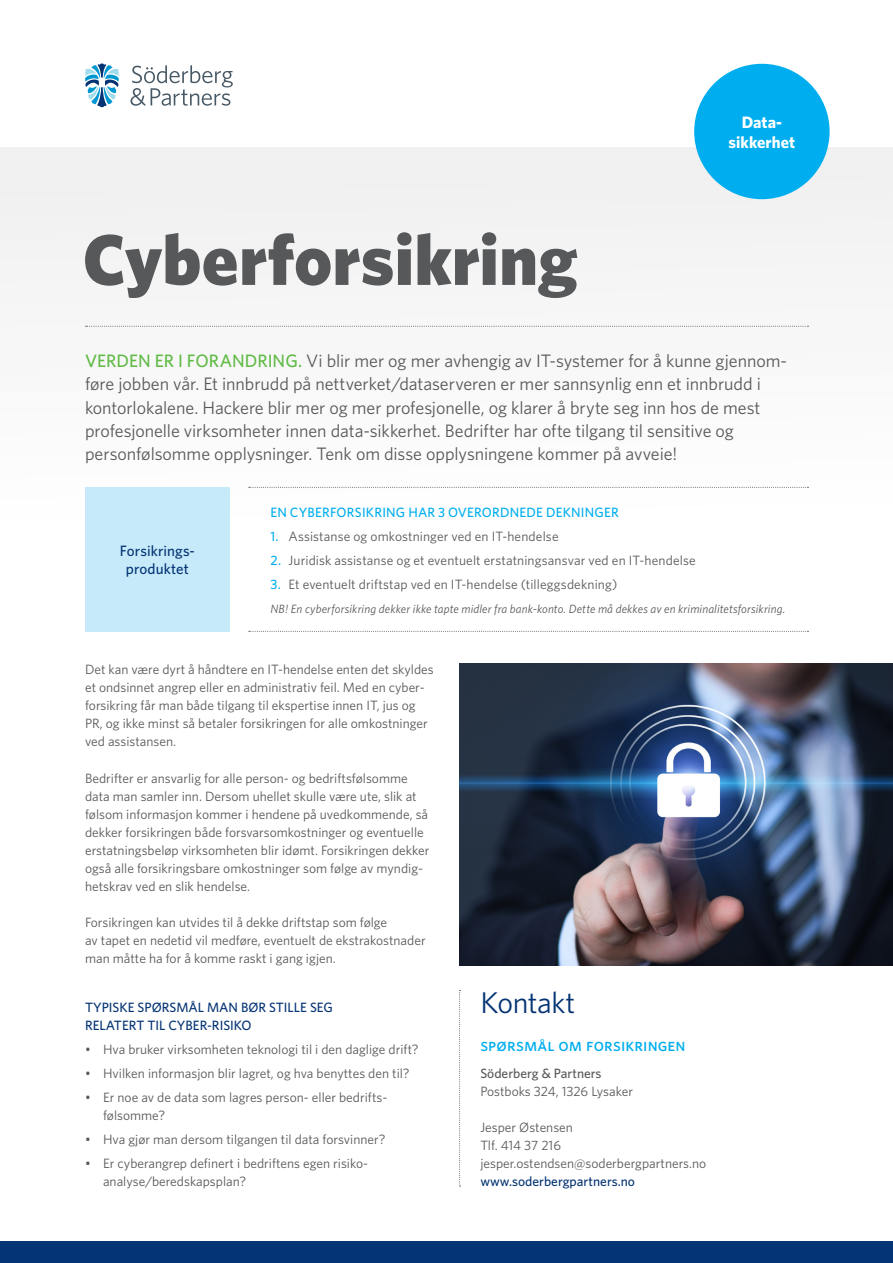
<style>
.page{position:relative;width:893px;height:1263px;background:#fff}
.page>*{position:absolute;margin:0;border:0;box-sizing:border-box;transform-origin:0 0}
.t1{font:900 72px "Whitney";letter-spacing:.005em;color:#57585a}
.t2{font:30px "Whitney";letter-spacing:-.015em;color:#053474}
.t3{font:18px/23.2px "Whitney";letter-spacing:-.005em;color:#57585a}
.t4{font:500 18px "Whitney";letter-spacing:.005em;color:#00aeef}
.t5{font:700 16.5px "Whitney";color:#fff}
.t6{font:500 15px/18px "Whitney";color:#053474;text-align:center}
.t7{font:13.5px/18px "Whitney";color:#57585a}
.t8{font:500 13.5px/18px "Whitney";color:#053474}
.t9{font:500 13.5px "Whitney";letter-spacing:.015em;color:#00aeef}
.t10{font:italic 12px "Whitney";letter-spacing:.01em;color:#57585a}
.s1{font-weight:500;color:#60bb46}
.s2{font-weight:500;color:#00aeef}
.s3{font-weight:500}
</style>
<div class="page">
<div style="left:0;top:147px;width:893px;height:1116px;background:linear-gradient(to right,#fcfcfc,#f9f9fa)"></div>
<div style="left:85px;top:487px;width:145px;height:145px;background:#c6eafa"></div>
<svg style="left:249px;top:487px;width:559px;height:1px"></svg>
<svg style="left:249px;top:631px;width:559px;height:1px"></svg>
<div style="left:0;top:1242px;width:893px;height:21px;background:#053474"></div>
<div style="left:694px;top:64px;width:136px;height:135px;background:#00aeef;border-radius:50%"></div>
<svg style="left:130px;top:65px;width:103px;height:41px"></svg>
<svg style="left:85px;top:63px;width:34px;height:44px"></svg>
<svg style="left:86px;top:326px;width:722px;height:1px"></svg>
<svg style="left:459px;top:990px;width:2px;height:196px"></svg>
<img style="left:459px;top:664px;width:434px;height:301px">
<p class="t1" style="left:83px;top:211px;width:496px">Cyberforsikring</p>
<p class="t5" style="left:742px;top:112px;width:42px">Data-</p>
<p class="t5" style="left:729px;top:131px;width:68px">sikkerhet</p>
<p class="t3" style="left:85px;top:349px;width:701px"><span class="s1">VERDEN ER I FORANDRING.</span> Vi blir mer og mer avhengig av IT-systemer for å kunne gjennom&shy;føre jobben vår. Et innbrudd på nettverket/dataserveren er mer sannsynlig enn et innbrudd i kontorlokalene. Hackere blir mer og mer profesjonelle, og klarer å bryte seg inn hos de mest profesjonelle virksomheter innen data-sikkerhet. Bedrifter har ofte tilgang til sensitive og personfølsomme opplysninger. Tenk om disse opplysningene kommer på avveie!</p>
<p class="t6" style="left:120px;top:542px;width:77px">Forsikrings&shy;produktet</p>
<p class="t9" style="left:270px;top:503px;width:350px">EN CYBERFORSIKRING HAR 3 OVERORDNEDE DEKNINGER</p>
<p class="t7" style="left:270px;top:527px;width:290px"><span class="s2">1.</span> Assistanse og omkostninger ved en IT-hendelse</p>
<p class="t7" style="left:270px;top:551px;width:427px"><span class="s2">2.</span> Juridisk assistanse og et eventuelt erstatningsansvar ved en IT-hendelse</p>
<p class="t7" style="left:270px;top:575px;width:348px"><span class="s2">3.</span> Et eventuelt driftstap ved en IT-hendelse (tilleggsdekning)</p>
<p class="t10" style="left:270px;top:600px;width:516px">NB! En cyberforsikring dekker ikke tapte midler fra bank-konto. Dette må dekkes av en kriminalitetsforsikring.</p>
<p class="t7" style="left:85px;top:660px;width:350px">Det kan være dyrt å håndtere en IT-hendelse enten det skyldes et ondsinnet angrep eller en administrativ feil. Med en cyber&shy;forsikring får man både tilgang til ekspertise innen IT, jus og PR, og ikke minst så betaler forsikringen for alle omkostninger ved assistansen.</p>
<p class="t7" style="left:85px;top:768px;width:346px">Bedrifter er ansvarlig for alle person- og bedriftsfølsomme data man samler inn. Dersom uhellet skulle være ute, slik at følsom informasjon kommer i hendene på uvedkommende, så dekker forsikringen både forsvarsomkostninger og eventuelle erstatningsbeløp virksomheten blir idømt. Forsikringen dekker også alle forsikringsbare omkostninger som følge av myndig&shy;hetskrav ved en slik hendelse.</p>
<p class="t7" style="left:85px;top:912px;width:342px">Forsikringen kan utvides til å dekke driftstap som følge<br>av tapet en nedetid vil medføre, eventuelt de ekstrakostnader man måtte ha for å komme raskt i gang igjen.</p>
<p class="t8" style="left:85px;top:998px;width:250px">TYPISKE SPØRSMÅL MAN BØR STILLE SEG<br>RELATERT TIL CYBER-RISIKO</p>
<p class="t7" style="left:85px;top:1040px;width:335px">• Hva bruker virksomheten teknologi til i den daglige drift?</p>
<p class="t7" style="left:85px;top:1064px;width:326px">• Hvilken informasjon blir lagret, og hva benyttes den til?</p>
<p class="t7" style="left:103px;top:1088px;width:284px;text-indent:-18px">• Er noe av de data som lagres person- eller bedrifts&shy;følsomme?</p>
<p class="t7" style="left:85px;top:1130px;width:302px">• Hva gjør man dersom tilgangen til data forsvinner?</p>
<p class="t7" style="left:103px;top:1154px;width:267px;text-indent:-18px">• Er cyberangrep definert i bedriftens egen risiko&shy;analyse/beredskapsplan?</p>
<p class="t2" style="left:480px;top:983px;width:97px">Kontakt</p>
<p class="t4" style="left:480px;top:1033px;width:207px">spørsmål om forsikringen</p>
<p class="t7" style="left:480px;top:1064px;width:154px"><span class="s3">Söderberg &amp; Partners<br></span>Postboks 324, 1326 Lysaker</p>
<p class="t7" style="left:480px;top:1118px;width:94px">Jesper Østensen</p>
<p class="t7" style="left:480px;top:1136px;width:82px">Tlf. 414 37 216</p>
<p class="t7" style="left:480px;top:1154px;width:227px">jesper.ostendsen@soderbergpartners.no</p>
<p class="t8" style="left:480px;top:1172px;width:156px">www.soderbergpartners.no</p>
</div>
